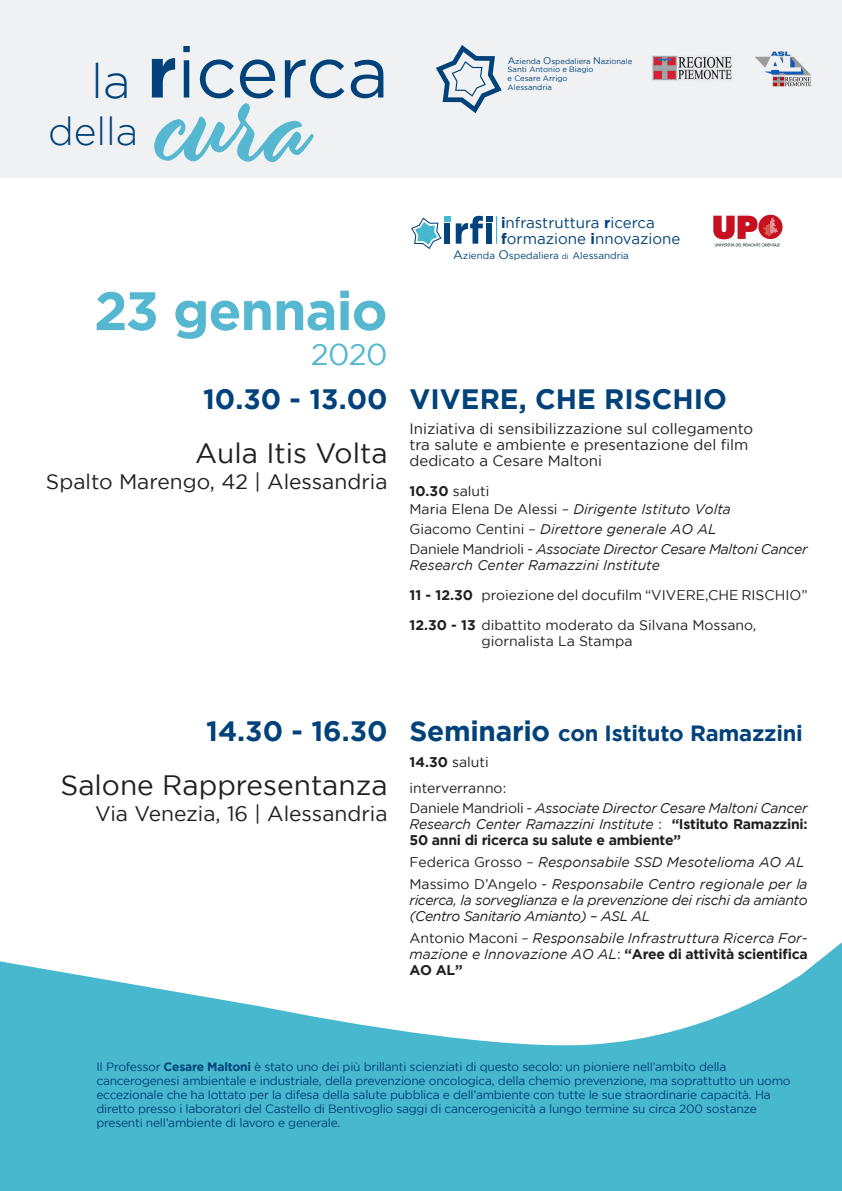
<style>
.page{position:relative;width:842px;height:1191px;background:#fff}
.page>*{position:absolute;margin:0;border:0;box-sizing:border-box;transform-origin:0 0}
.t1{font:118px "Modish";color:#55b7d0}
.t2{font:72px "Gotham";color:#004279}
.t3{font:700 54px "Gotham";letter-spacing:-.02em;color:#55b7d0}
.t4{font:300 39px "Gotham";color:#004279}
.t5{font:30px "Gotham";color:#55b7d0}
.t6{font:700 28px "Gotham";color:#004279}
.t7{font:28px "Gotham";color:#231f20}
.t8{font:700 22px "Gotham";letter-spacing:-.01em;color:#004279}
.t9{font:21px "Gotham";color:#231f20}
.t10{font:15.1px/16.3px "Gotham";color:#004279}
.t11{font:15px/16px "Gotham";color:#231f20}
.t12{font:italic 14px/16px "Gotham";letter-spacing:-.02em;color:#231f20}
.t13{font:14px/30px "Gotham";color:#231f20}
.t14{font:italic 14px/22px "Gotham";color:#231f20}
.t15{font:12px/14px "Gotham";letter-spacing:-.02em;color:#004279}
.t16{font:9.8px "Gotham";color:#004279}
.t17{font:7.7px/8.7px "Gotham";color:#004279}
.s1{font-weight:300;font-size:48px}
.s2{font-weight:700}
.s3{font-size:9.7px}
.s4{font-size:12.3px}
.s5{font-size:7.5px}
.s6{font-style:italic}
.s7{font-style:normal}
.s8{font-size:28px}
.s9{font-weight:700;font-style:normal}
</style>
<div class="page">
<div style="left:0;top:0;width:842px;height:177px;background:#f0f1f2"></div>
<svg style="left:0;top:942px;width:842px;height:249px;fill:#48b8ce"></svg>
<svg style="left:456px;top:216px;width:41px;height:28px"></svg>
<svg style="left:411px;top:216px;width:39px;height:33px"></svg>
<svg style="left:436px;top:45px;width:66px;height:68px"></svg>
<img style="left:651px;top:56px;width:81px;height:26px">
<img style="left:713px;top:214px;width:70px;height:33px">
<img style="left:755px;top:51px;width:57px;height:35px">
<h2 class="t2" style="left:91px;top:32px;width:299px"><span class="s1">la</span> <span class="s2">r</span>icerca</h2>
<h3 class="t4" style="left:48px;top:109px;width:92px">della</h3>
<h1 class="t1" style="left:158px;top:48px;width:154px">cura</h1>
<h3 class="t3" style="left:94px;top:280px;width:295px">23 gennaio</h3>
<h3 class="t5" style="left:311px;top:338px;width:78px">2020</h3>
<h3 class="t6" style="left:203px;top:383px;width:186px">10.30 - 13.00</h3>
<h3 class="t7" style="left:195px;top:437px;width:194px">Aula Itis Volta</h3>
<h3 class="t9" style="left:46px;top:470px;width:343px">Spalto Marengo, 42 | Alessandria</h3>
<p class="t17" style="left:508px;top:56px;width:126px"><span class="s3">A</span>zienda <span class="s3">O</span>spedaliera <span class="s3">N</span>azionale<br>Santi Antonio e Biagio<br>e Cesare Arrigo<br>Alessandria</p>
<p class="t10" style="left:501px;top:214px;width:181px"><span class="s2">i</span>nfrastruttura <span class="s2">r</span>icerca <span class="s2">f</span>ormazione <span class="s2">i</span>nnovazione</p>
<p class="t16" style="left:453px;top:250px;width:177px"><span class="s4">A</span>zienda <span class="s4">O</span>spedaliera <span class="s5">di</span> Alessandria</p>
<h3 class="t6" style="left:409px;top:383px;width:319px">VIVERE, CHE RISCHIO</h3>
<p class="t11" style="left:409px;top:420px;width:345px">Iniziativa di sensibilizzazione sul collegamento tra salute e ambiente e presentazione del film dedicato a Cesare Maltoni</p>
<p class="t13" style="left:409px;top:482px;width:323px;line-height:18px"><span class="s2">10.30</span> saluti<br>Maria Elena De Alessi – <span class="s6">Dirigente Istituto Volta</span></p>
<p class="t12" style="left:409px;top:519px;width:400px;line-height:20px"><span class="s7">Giacomo Centini –</span> Direttore generale AO AL<br><span class="s7">Daniele Mandrioli -</span> Associate Director Cesare Maltoni Cancer</p>
<p class="t13" style="left:409px;top:550px;width:400px"><span class="s6">Research Center Ramazzini Institute<br></span><span class="s2">11 - 12.30</span> proiezione del docufilm “VIVERE,CHE RISCHIO”<br><span class="s2">12.30 - 13</span> dibattito moderato da Silvana Mossano,</p>
<p class="t13" style="left:481px;top:626px;width:152px">giornalista La Stampa</p>
<h3 class="t6" style="left:206px;top:714px;width:183px">14.30 - 16.30</h3>
<h3 class="t7" style="left:60px;top:769px;width:329px">Salone Rappresentanza</h3>
<h3 class="t9" style="left:95px;top:802px;width:294px">Via Venezia, 16 | Alessandria</h3>
<h3 class="t8" style="left:409px;top:720px;width:395px"><span class="s8">Seminario</span> con Istituto Ramazzini</h3>
<p class="t13" style="left:409px;top:748px;width:98px;line-height:26.3px"><span class="s2">14.30</span> saluti interverranno:</p>
<p class="t12" style="left:409px;top:800px;width:400px;text-align:justify"><span class="s7">Daniele Mandrioli -</span> Associate Director Cesare Maltoni Cancer Research Center Ramazzini Institute <span class="s7">:</span> <span class="s9">“Istituto Ramazzini:<br>50 anni di ricerca su salute e ambiente”</span></p>
<p class="t14" style="left:409px;top:851px;width:400px"><span class="s7">Federica Grosso –</span> Responsabile SSD Mesotelioma AO AL<br><span class="s7">Massimo D’Angelo -</span> Responsabile Centro regionale per la</p>
<p class="t12" style="left:409px;top:892px;width:400px">ricerca, la sorveglianza e la prevenzione dei rischi da amianto (Centro Sanitario Amianto) – ASL AL</p>
<p class="t12" style="left:409px;top:930px;width:400px;text-align:justify"><span class="s7">Antonio Maconi –</span> Responsabile Infrastruttura Ricerca For&shy;mazione e Innovazione AO AL<span class="s7">:</span> <span class="s9">“Aree di attività scientifica AO AL”</span></p>
<p class="t15" style="left:96px;top:1060px;width:696px">II Professor <span class="s2">Cesare Maltoni</span> è stato uno dei più brillanti scienziati di questo secolo: un pioniere nell’ambito della cancerogenesi ambientale e industriale, della prevenzione oncologica, della chemio prevenzione, ma soprattutto un uomo eccezionale che ha lottato per la difesa della salute pubblica e dell’ambiente con tutte le sue straordinarie capacità. Ha diretto presso i laboratori del Castello di Bentivoglio saggi di cancerogenicità a lungo termine su circa 200 sostanze presenti nell’ambiente di lavoro e generale.</p>
</div>
